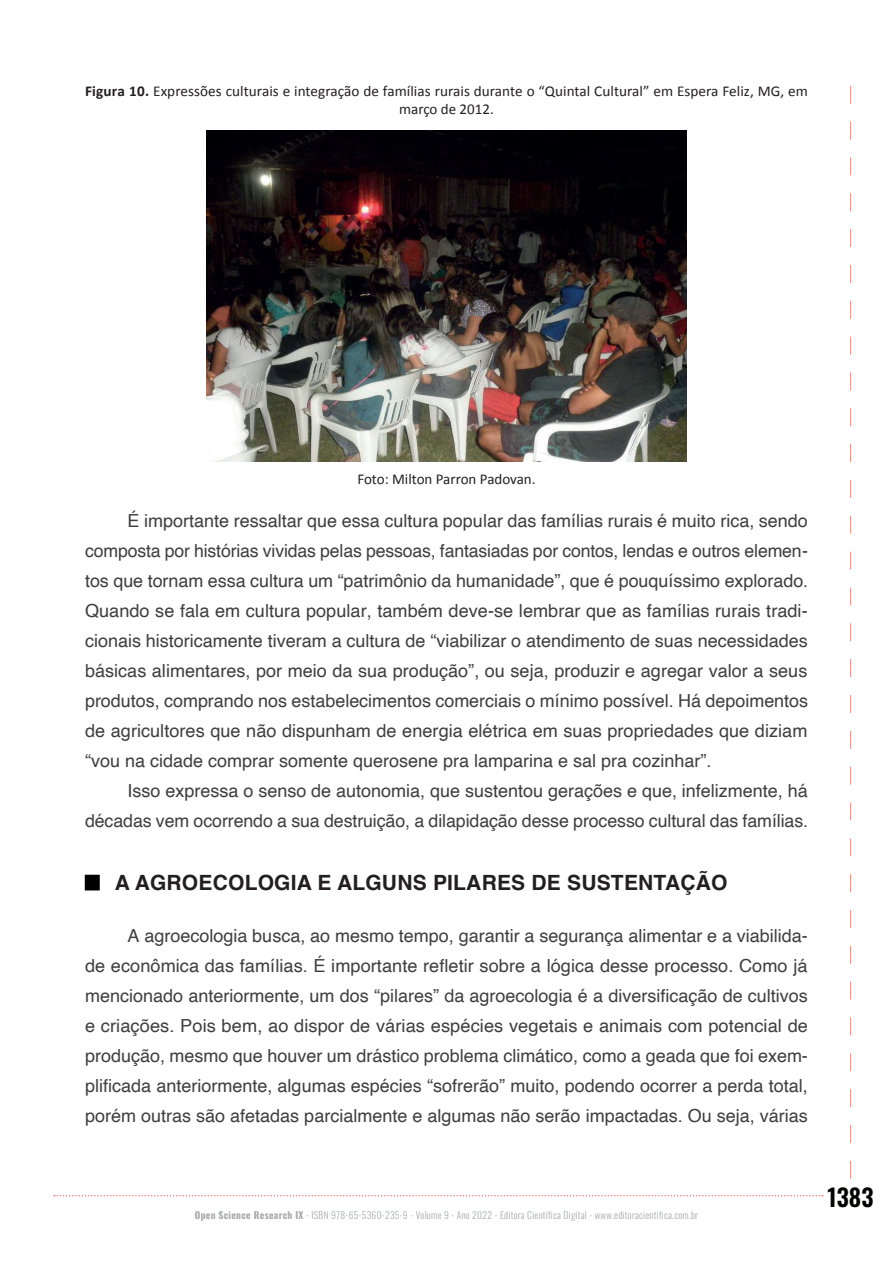
<style>
.page{position:relative;width:893px;height:1263px;background:#fff}
.page>*{position:absolute;margin:0;border:0;box-sizing:border-box;transform-origin:0 0}
.t1{font:600 24px "Oswald";color:#040101}
._01_titulo{font:700 21px "Helvetica";letter-spacing:.01em;color:#231f20}
._04_texto{font:18px/30px "Helvetica";color:#3e3e3f;text-align:justify}
._06_figura-quadro-ta{font:15px/18px "Calibri";letter-spacing:.005em;color:#231f20;text-align:center}
.t2{font:300 9.6px "Oswald";letter-spacing:.03em;color:#a7aaaa}
.s1{font-weight:700}
</style>
<div class="page">
<svg style="left:54px;top:1195px;width:769px;height:1px"></svg>
<svg style="left:850px;top:86px;width:1px;height:1093px"></svg>
<div style="left:85px;top:875px;width:15px;height:15px;background:#000"></div>
<img style="left:206px;top:131px;width:480px;height:331px">
<p class="_06_figura-quadro-ta" style="left:85px;top:82px;width:724px"><span class="s1">Figura 10.</span> Expressões culturais e integração de famílias rurais durante o “Quintal Cultural” em Espera Feliz, MG, em março de 2012.</p>
<p class="_06_figura-quadro-ta" style="left:357px;top:470px;width:180px">Foto: Milton Parron Padovan.</p>
<p class="_04_texto" style="left:85px;top:506px;width:725px;text-indent:43px">É importante ressaltar que essa cultura popular das famílias rurais é muito rica, sendo composta por histórias vividas pelas pessoas, fantasiadas por contos, lendas e outros elemen&shy;tos que tornam essa cultura um “patrimônio da humanidade”, que é pouquíssimo explorado.<br>Quando se fala em cultura popular, também deve-se lembrar que as famílias rurais tradi&shy;cionais historicamente tiveram a cultura de “viabilizar o atendimento de suas necessidades básicas alimentares, por meio da sua produção”, ou seja, produzir e agregar valor a seus produtos, comprando nos estabelecimentos comerciais o mínimo possível. Há depoimentos de agricultores que não dispunham de energia elétrica em suas propriedades que diziam “vou na cidade comprar somente querosene pra lamparina e sal pra cozinhar”.</p>
<p class="_04_texto" style="left:85px;top:776px;width:725px;text-align:right">Isso expressa o senso de autonomia, que sustentou gerações e que, infelizmente, há décadas vem ocorrendo a sua destruição, a dilapidação desse processo cultural das famílias.</p>
<p class="_01_titulo" style="left:115px;top:870px;width:614px">A AGROECOLOGIA E ALGUNS PILARES DE SUSTENTAÇÃO</p>
<p class="_04_texto" style="left:85px;top:921px;width:724px;text-indent:43px">A agroecologia busca, ao mesmo tempo, garantir a segurança alimentar e a viabilida&shy;de econômica das famílias. É importante refletir sobre a lógica desse processo. Como já mencionado anteriormente, um dos “pilares” da agroecologia é a diversificação de cultivos e criações. Pois bem, ao dispor de várias espécies vegetais e animais com potencial de produção, mesmo que houver um drástico problema climático, como a geada que foi exem&shy;plificada anteriormente, algumas espécies “sofrerão” muito, podendo ocorrer a perda total, porém outras são afetadas parcialmente e algumas não serão impactadas. Ou seja, várias</p>
<p class="t2" style="left:195px;top:1206px;width:505px"><span class="s1">Open Science Research IX</span> - ISBN 978-65-5360-235-9 - Volume 9 - Ano 2022 - Editora Científica Digital - www.editoracientifica.com.br</p>
<h1 class="t1" style="left:827px;top:1184px;width:48px">1383</h1>
</div>
